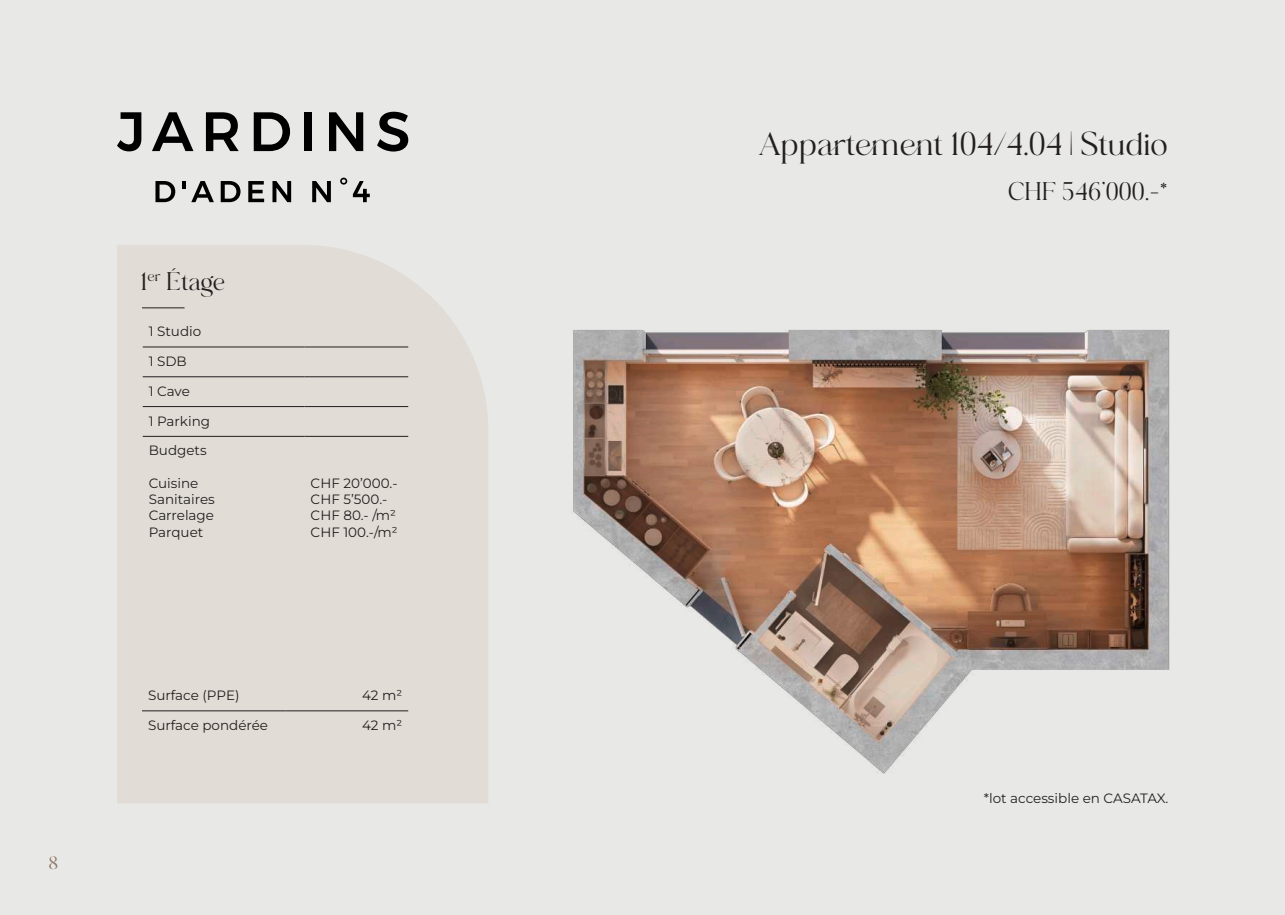
<style>
.page{position:relative;width:1285px;height:915px;background:#fff}
.page>*{position:absolute;margin:0;border:0;box-sizing:border-box;transform-origin:0 0}
.t1{font:33px "Mollieglaston";color:#231f20}
.t2{font:25.5px "Mollieglaston";color:#231f20}
.t3{font:18px "Mollieglaston";color:#8e7663}
.t4{font:13.5px/16.2px "Montserrat";color:#231f20}
</style>
<div class="page">
<div style="left:0;top:0;width:1284px;height:914px;background:#e8e9e7"></div>
<img style="left:573px;top:329px;width:597px;height:445px">
<div style="left:117px;top:245px;width:371px;height:558px;background:#e1dcd5"></div>
<hr style="left:142px;top:307px;width:42px;height:1px;background:#231f20">
<svg style="left:117px;top:112px;width:24px;height:39px"></svg>
<svg style="left:152px;top:112px;width:41px;height:39px"></svg>
<svg style="left:206px;top:112px;width:33px;height:39px"></svg>
<svg style="left:254px;top:112px;width:36px;height:39px"></svg>
<div style="left:304px;top:112px;width:8px;height:39px;background:#000"></div>
<svg style="left:329px;top:112px;width:34px;height:39px"></svg>
<svg style="left:377px;top:112px;width:31px;height:39px"></svg>
<svg style="left:155px;top:181px;width:20px;height:21px"></svg>
<svg style="left:182px;top:181px;width:3px;height:8px"></svg>
<svg style="left:191px;top:181px;width:23px;height:21px"></svg>
<svg style="left:221px;top:181px;width:19px;height:21px"></svg>
<svg style="left:248px;top:181px;width:16px;height:21px"></svg>
<svg style="left:272px;top:181px;width:19px;height:21px"></svg>
<svg style="left:312px;top:181px;width:19px;height:21px"></svg>
<svg style="left:340px;top:177px;width:7px;height:7px"></svg>
<svg style="left:353px;top:181px;width:17px;height:21px"></svg>
<hr style="left:143px;top:346px;width:161px;height:1px;background:#231f20">
<hr style="left:304px;top:346px;width:104px;height:1px;background:#231f20">
<hr style="left:143px;top:376px;width:161px;height:1px;background:#231f20">
<hr style="left:304px;top:376px;width:104px;height:1px;background:#231f20">
<hr style="left:143px;top:406px;width:161px;height:1px;background:#231f20">
<hr style="left:304px;top:406px;width:104px;height:1px;background:#231f20">
<hr style="left:143px;top:436px;width:161px;height:1px;background:#231f20">
<hr style="left:304px;top:436px;width:104px;height:1px;background:#231f20">
<hr style="left:142px;top:710px;width:143px;height:1px;background:#231f20">
<hr style="left:285px;top:710px;width:123px;height:1px;background:#231f20">
<h3 class="t3" style="left:49px;top:853px;width:11px">8</h3>
<h2 class="t2" style="left:140px;top:267px;width:87px">1<sup>er</sup> Étage</h2>
<p class="t4" style="left:149px;top:323px;width:54px">1 Studio</p>
<p class="t4" style="left:149px;top:353px;width:40px">1 SDB</p>
<p class="t4" style="left:149px;top:382px;width:43px">1 Cave</p>
<p class="t4" style="left:149px;top:412px;width:63px">1 Parking</p>
<p class="t4" style="left:149px;top:442px;width:59px">Budgets</p>
<p class="t4" style="left:149px;top:474px;width:68px">Cuisine<br>Sanitaires<br>Carrelage<br>Parquet</p>
<p class="t4" style="left:310px;top:474px;width:89px">CHF 20’000.-<br>CHF 5’500.-<br>CHF 80.- /m²<br>CHF 100.-/m²</p>
<p class="t4" style="left:148px;top:686px;width:93px">Surface (PPE)</p>
<p class="t4" style="left:362px;top:686px;width:42px">42 m²</p>
<p class="t4" style="left:148px;top:716px;width:121px">Surface pondérée</p>
<p class="t4" style="left:362px;top:716px;width:42px">42 m²</p>
<h1 class="t1" style="left:758px;top:126px;width:411px">Appartement 104/4.04 | Studio</h1>
<h2 class="t2" style="left:1007px;top:177px;width:161px">CHF 546’000.-*</h2>
<p class="t4" style="left:983px;top:789px;width:186px">*lot accessible en CASATAX.</p>
</div>
